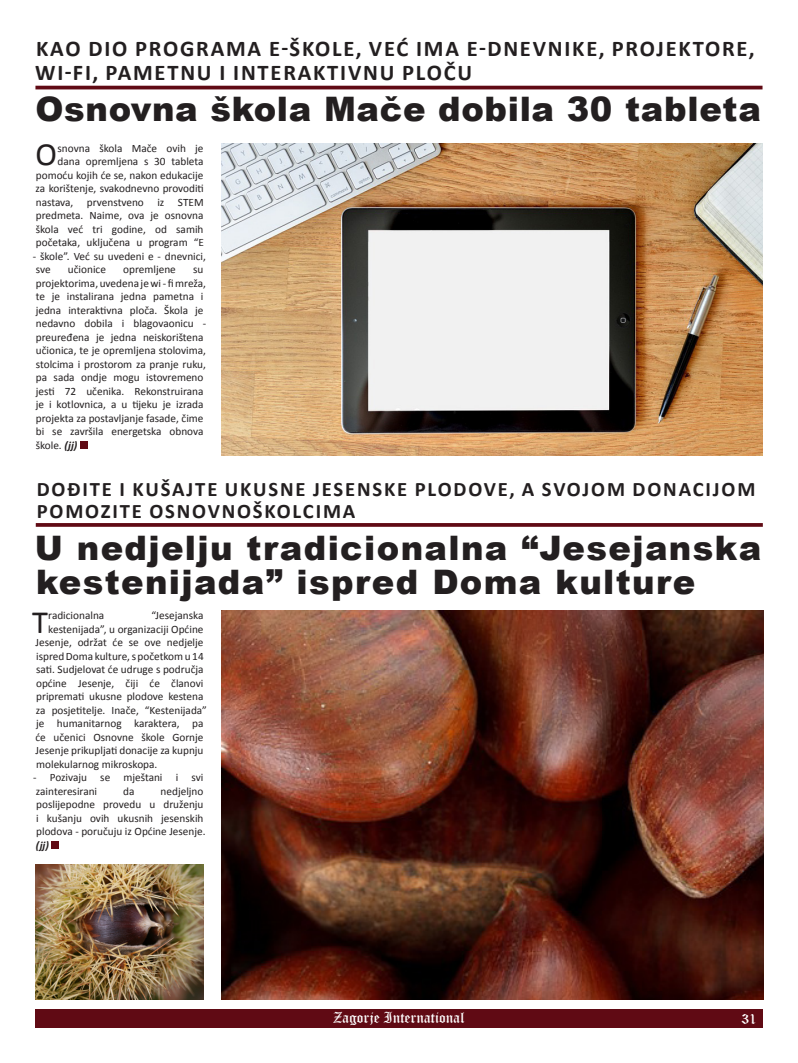
<style>
.page{position:relative;width:798px;height:1063px;background:#fff}
.page>*{position:absolute;margin:0;border:0;box-sizing:border-box;transform-origin:0 0}
.t1{font:900 33.75px/33.8px "Arial";letter-spacing:.04em;color:#231f20}
.t2{font:900 33.75px "Arial";letter-spacing:.02em;color:#231f20}
.t3{font:32.5px "Calibri";color:#231f20}
.t4{font:700 22.5px/23.8px "Calibri";letter-spacing:.08em;color:#231f20}
.t5{font:700 20.62px/22.5px "Calibri";letter-spacing:.09em;color:#231f20}
.t6{font:15px "Old English Text";color:#fff}
.t7{font:11.25px/13.5px "Calibri";color:#231f20}
.s1{font-weight:700;font-style:italic}
</style>
<div class="page">
<div style="left:35px;top:1009px;width:727px;height:19px;background:#600a14"></div>
<svg style="left:36px;top:523px;width:726px;height:4px;background:#691822"></svg>
<hr style="left:35px;top:86px;width:727px;height:3px;background:#600a14">
<div style="left:80px;top:442px;width:7px;height:7px;background:#600a14"></div>
<img style="left:221px;top:144px;width:541px;height:311px">
<div style="left:52px;top:842px;width:7px;height:7px;background:#600a14"></div>
<img style="left:35px;top:865px;width:169px;height:134px">
<img style="left:221px;top:611px;width:541px;height:388px">
<p class="t4" style="left:35px;top:37px;width:720px">KAO DIO PROGRAMA E-ŠKOLE, VEĆ IMA E-DNEVNIKE, PROJEKTORE,<br>WI-FI, PAMETNU I INTERAKTIVNU PLOČU</p>
<p class="t2" style="left:35px;top:85px;width:726px">Osnovna škola Mače dobila 30 tableta</p>
<p class="t3" style="left:36px;top:134px;width:23px">O</p>
<p class="t7" style="left:36px;top:141px;width:170px;text-align:right">snovna škola Mače ovih je dana opremljena s 30 tableta pomoću kojih će se, nakon edukacije za korištenje, svakodnevno provoditi nastava, prvenstveno iz STEM predmeta. Naime, ova je osnovna škola već tri godine, od samih početaka, uključena u program “E</p>
<p class="t7" style="left:33px;top:249px;width:175px">- škole”. Već su uvedeni e - dnevnici, sve</p>
<p class="t7" style="left:68px;top:263px;width:40px">učionice</p>
<p class="t7" style="left:123px;top:263px;width:54px">opremljene</p>
<p class="t7" style="left:36px;top:263px;width:172px;text-indent:157px">su projektorima, uvedena je wi - fi mreža, te je instalirana jedna pametna i jedna interaktivna ploča. Škola je nedavno dobila i blagovaonicu - preuređena je jedna neiskorištena učionica, te je opremljena stolovima, stolcima i prostorom za pranje ruku, pa sada ondje mogu istovremeno jesti 72 učenika. Rekonstruirana je i kotlovnica, a u tijeku je izrada projekta za postavljanje fasade, čime bi se završila energetska obnova škole. <span class="s1">(jj)</span></p>
<p class="t5" style="left:37px;top:477px;width:719px">DOĐITE I KUŠAJTE UKUSNE JESENSKE PLODOVE, A SVOJOM DONACIJOM<br>POMOZITE OSNOVNOŠKOLCIMA</p>
<p class="t1" style="left:35px;top:530px;width:727px">U nedjelju tradicionalna “Jesejanska kestenijada” ispred Doma kulture</p>
<p class="t3" style="left:32px;top:601px;width:17px">T</p>
<p class="t7" style="left:48px;top:609px;width:57px">radicionalna</p>
<p class="t7" style="left:151px;top:609px;width:54px">“Jesejanska</p>
<p class="t7" style="left:48px;top:622px;width:157px">kestenijada”, u organizaciji Općine</p>
<p class="t7" style="left:36px;top:636px;width:169px">Jesenje, održat će se ove nedjelje</p>
<p class="t7" style="left:36px;top:649px;width:169px">ispred Doma kulture, s početkom u 14</p>
<p class="t7" style="left:36px;top:663px;width:169px">sati. Sudjelovat će udruge s područja</p>
<p class="t7" style="left:36px;top:676px;width:169px">općine Jesenje, čiji će članovi</p>
<p class="t7" style="left:36px;top:690px;width:169px">pripremati ukusne plodove kestena</p>
<p class="t7" style="left:36px;top:703px;width:172px">za posjetitelje. Inače, “Kestenijada”</p>
<p class="t7" style="left:36px;top:717px;width:169px">je humanitarnog karaktera, pa</p>
<p class="t7" style="left:35px;top:730px;width:169px">će učenici Osnovne škole Gornje</p>
<p class="t7" style="left:36px;top:744px;width:169px">Jesenje prikupljati donacije za kupnju</p>
<p class="t7" style="left:36px;top:757px;width:123px">molekularnog mikroskopa.</p>
<p class="t7" style="left:33px;top:771px;width:172px">- Pozivaju se mještani i svi zainteresirani</p>
<p class="t7" style="left:36px;top:784px;width:171px;text-indent:125px">nedjeljno poslijepodne provedu u druženju i kušanju ovih ukusnih jesenskih plodova - poručuju iz Općine Jesenje. <span class="s1">(jj)</span></p>
<p class="t7" style="left:123px;top:784px;width:13px">da</p>
<h3 class="t6" style="left:333px;top:1008px;width:133px">Zagorje International</h3>
<h3 class="t6" style="left:741px;top:1009px;width:17px">31</h3>
</div>
